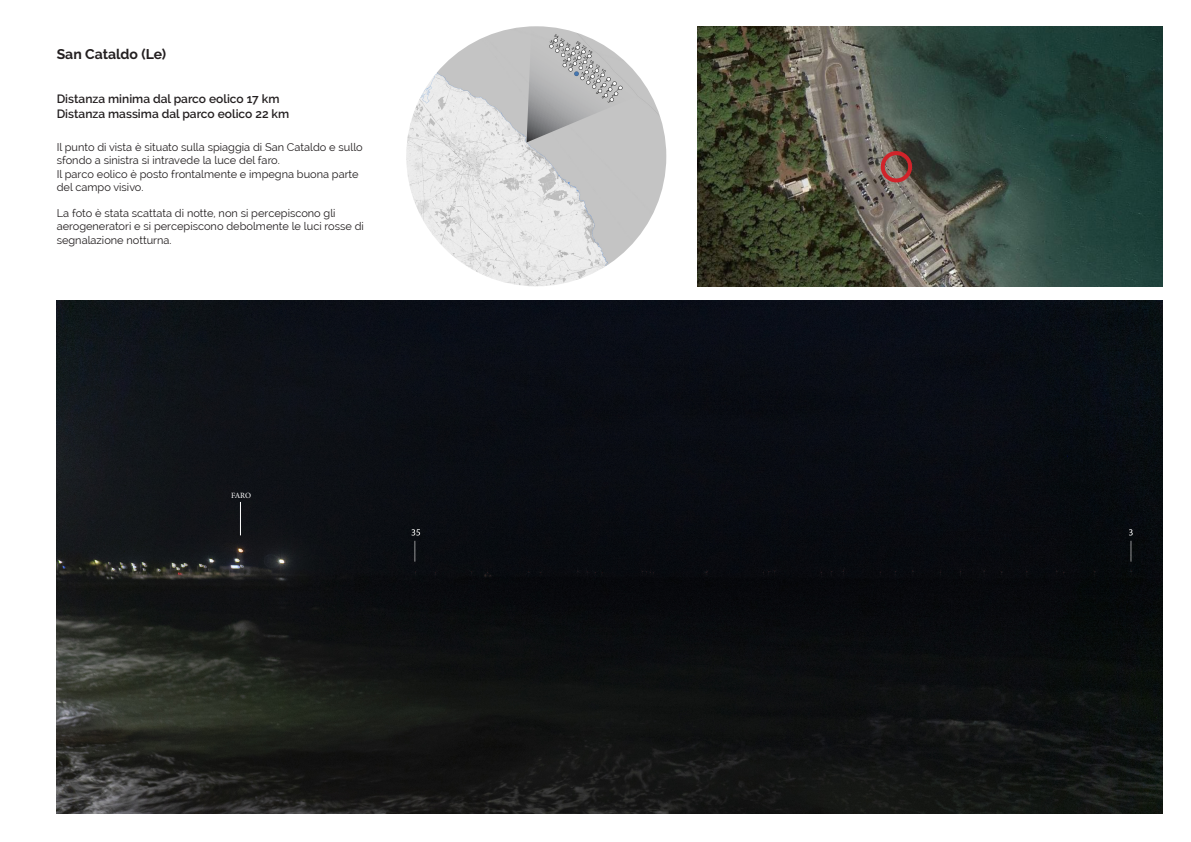
<style>
.page{position:relative;width:1191px;height:842px;background:#fff}
.page>*{position:absolute;margin:0;border:0;box-sizing:border-box;transform-origin:0 0}
.t1{font:700 14px "Raleway";color:#231f20}
.t2{font:600 12px "Raleway";color:#231f20}
.t3{font:11px/13.2px "Raleway";color:#231f20}
.t4{font:8px "Minion Pro";color:#fff}
</style>
<div class="page">
<img style="left:57px;top:300px;width:1105px;height:514px">
<img style="left:406px;top:26px;width:260px;height:260px;border-radius:130px">
<img style="left:697px;top:26px;width:465px;height:260px">
<div style="left:880px;top:151px;width:32px;height:31px;border:4px solid #d1232a;border-radius:50%"></div>
<svg style="left:526px;top:26px;width:131px;height:116px"></svg>
<hr style="left:240px;top:502px;width:1px;height:33px;background:#fff">
<p class="t1" style="left:57px;top:46px;width:111px">San Cataldo (Le)</p>
<p class="t2" style="left:57px;top:92px;width:224px">Distanza minima dal parco eolico 17 km</p>
<p class="t2" style="left:57px;top:107px;width:234px">Distanza massima dal parco eolico 22 km</p>
<p class="t3" style="left:57px;top:141px;width:308px">Il punto di vista è situato sulla spiaggia di San Cataldo e sullo sfondo a sinistra si intravede la luce del faro.</p>
<p class="t3" style="left:57px;top:167px;width:303px">Il parco eolico è posto frontalmente e impegna buona parte del campo visivo.</p>
<p class="t3" style="left:57px;top:207px;width:309px">La foto è stata scattata di notte, non si percepiscono gli aerogeneratori e si percepiscono debolmente le luci rosse di segnalazione notturna.</p>
<p class="t4" style="left:231px;top:490px;width:22px">FARO</p>
</div>
